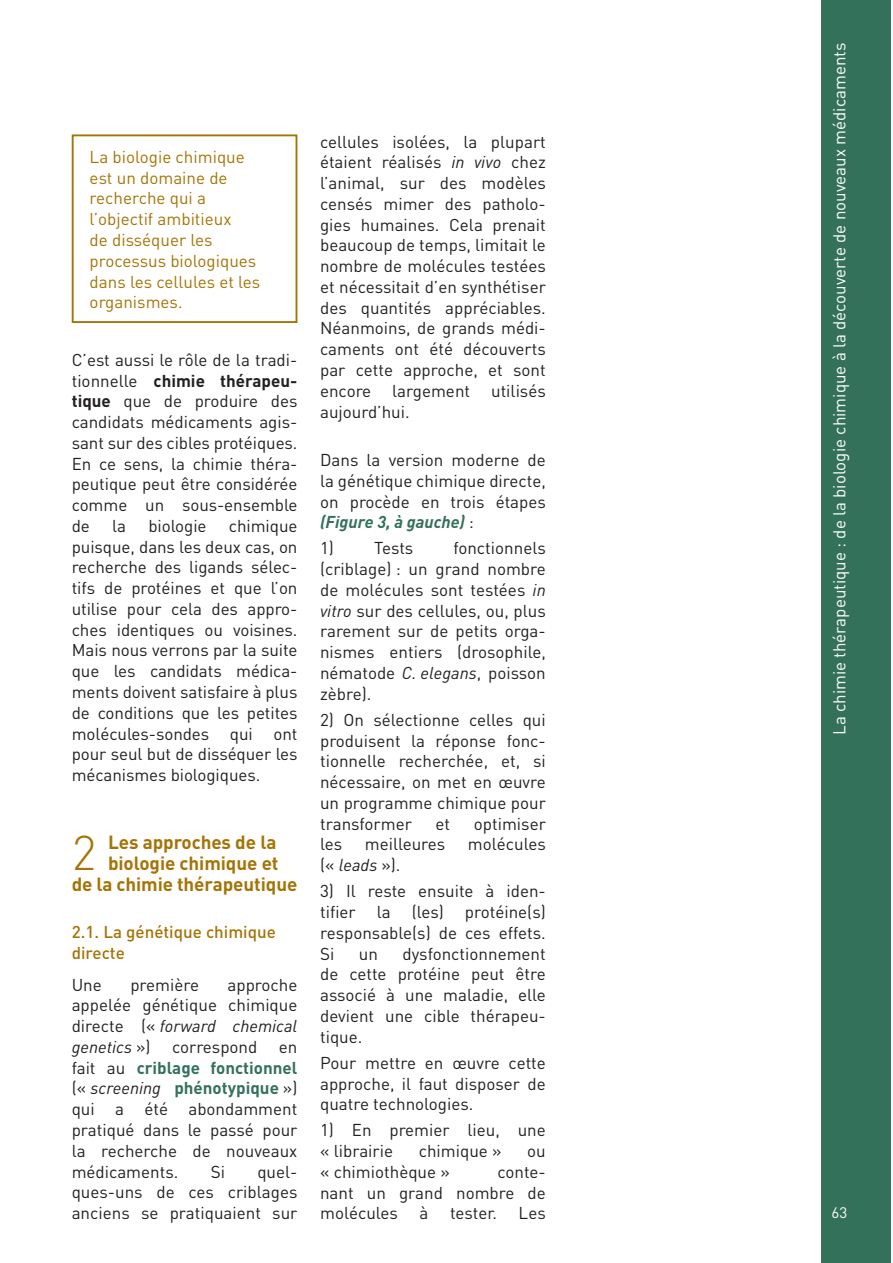
<style>
.page{position:relative;width:893px;height:1263px;background:#fff}
.page>*{position:absolute;margin:0;border:0;box-sizing:border-box;transform-origin:0 0}
.t1{font:300 48px "DIN";color:#a57406}
.t2{font:700 18.9px "DIN";letter-spacing:-.005em;color:#a57406}
.t3{font:16.95px/20.7px "DIN";color:#231f20;text-align:justify}
.t4{font:16.95px/20.7px "DIN";color:#a57406}
.t5{font:16.95px "DIN";color:#fff}
.t6{font:500 16.95px/20.7px "DIN";color:#a57406}
.t7{font:15.15px "DIN";color:#fff}
.s1{font-weight:700}
.s2{font-style:italic}
.s3{font-weight:700;color:#34715a}
.s4{font-weight:700;font-style:italic;color:#34715a}
</style>
<div class="page">
<div style="left:821px;top:0;width:69px;height:1263px;background:#34715a"></div>
<div style="left:72px;top:134px;width:225px;height:189px;border:2px solid #a57406"></div>
<p class="t4" style="left:90px;top:149px;width:172px">La biologie chimique est un domaine de recherche qui a l’objectif ambitieux<br>de disséquer les processus biologiques dans les cellules et les organismes.</p>
<p class="t3" style="left:72px;top:351px;width:227px">C’est aussi le rôle de la tradi&shy;tionnelle <span class="s1">chimie thérapeu&shy;tique</span> que de produire des candidats médicaments agis&shy;sant sur des cibles protéiques.<br>En ce sens, la chimie théra&shy;peutique peut être considérée comme un sous-ensemble de</p>
<p class="t3" style="left:72px;top:517px;width:227px;text-indent:157px">chimique puisque, dans les deux cas, on recherche des ligands sélec&shy;tifs de protéines et que l’on utilise pour cela des appro&shy;ches identiques ou voisines.<br>Mais nous verrons par la suite que les candidats médica&shy;ments doivent satisfaire à plus de conditions que les petites molécules-sondes qui ont pour seul but de disséquer les mécanismes biologiques.</p>
<p class="t3" style="left:112px;top:517px;width:15px">la</p>
<p class="t3" style="left:148px;top:517px;width:60px">biologie</p>
<h1 class="t1" style="left:72px;top:823px;width:26px">2</h1>
<p class="t2" style="left:108px;top:836px;width:170px">Les approches de la</p>
<p class="t2" style="left:108px;top:857px;width:172px">biologie chimique et</p>
<p class="t2" style="left:72px;top:877px;width:227px">de la chimie thérapeutique</p>
<p class="t6" style="left:72px;top:924px;width:206px">2.1. La génétique chimique directe</p>
<p class="t3" style="left:72px;top:976px;width:32px">Une</p>
<p class="t3" style="left:130px;top:976px;width:70px">première</p>
<p class="t3" style="left:72px;top:976px;width:227px;text-indent:156px">approche appelée génétique chimique directe (« <span class="s2">forward chemical genetics</span> »)</p>
<p class="t3" style="left:172px;top:1038px;width:87px">correspond</p>
<p class="t3" style="left:72px;top:1038px;width:227px;text-indent:207px">en fait au <span class="s3">criblage fonctionnel </span>(« <span class="s2">screening</span> <span class="s3">phénotypique</span> ») qui a été abondamment pratiqué dans le passé pour la recherche de nouveaux médicaments.</p>
<p class="t3" style="left:211px;top:1163px;width:16px">Si</p>
<p class="t3" style="left:72px;top:1163px;width:227px;text-indent:186px">quel&shy;ques-uns de ces criblages anciens se pratiquaient sur</p>
<p class="t3" style="left:320px;top:133px;width:227px">cellules isolées, la plupart étaient réalisés <span class="s2">in vivo</span> chez l’animal, sur des modèles censés mimer des patholo&shy;gies humaines. Cela prenait beaucoup de temps, limitait le nombre de molécules testées et nécessitait d’en synthétiser des quantités appréciables.<br>Néanmoins, de grands médi&shy;caments ont été découverts par cette approche, et sont encore largement utilisés aujourd’hui.</p>
<p class="t3" style="left:320px;top:452px;width:227px">Dans la version moderne de la génétique chimique directe, on procède en trois étapes <span class="s4">(Figure 3, à gauche)</span> :</p>
<p class="t3" style="left:320px;top:540px;width:95px">1) Tests</p>
<p class="t3" style="left:320px;top:540px;width:227px;text-indent:133px">fonctionnels (criblage) : un grand nombre de molécules sont testées <span class="s2">in vitro</span> sur des cellules, ou, plus rarement sur de petits orga&shy;nismes entiers (drosophile, nématode <span class="s2">C. elegans</span>, poisson zèbre).</p>
<p class="t3" style="left:320px;top:711px;width:227px">2) On sélectionne celles qui produisent la réponse fonc&shy;tionnelle recherchée, et, si nécessaire, on met en œuvre un programme chimique pour transformer</p>
<p class="t3" style="left:435px;top:815px;width:16px">et</p>
<p class="t3" style="left:474px;top:815px;width:74px">optimiser</p>
<p class="t3" style="left:320px;top:836px;width:24px">les</p>
<p class="t3" style="left:365px;top:836px;width:82px">meilleures</p>
<p class="t3" style="left:468px;top:836px;width:79px">molécules</p>
<p class="t3" style="left:320px;top:857px;width:82px">(« <span class="s2">leads</span> »).</p>
<p class="t3" style="left:320px;top:883px;width:227px">3) Il reste ensuite à iden&shy;tifier la (les) protéine(s) responsable(s) de ces effets.<br>Si</p>
<p class="t3" style="left:320px;top:945px;width:227px;text-indent:82px">dysfonctionnement de cette protéine peut être associé à une maladie, elle devient une cible thérapeu&shy;tique.</p>
<p class="t3" style="left:320px;top:1054px;width:227px">Pour mettre en œuvre cette approche, il faut disposer de quatre technologies.</p>
<p class="t3" style="left:320px;top:1122px;width:227px">1) En premier lieu, une « librairie</p>
<p class="t3" style="left:359px;top:945px;width:21px">un</p>
<p class="t3" style="left:419px;top:1143px;width:84px">chimique »</p>
<p class="t3" style="left:527px;top:1143px;width:20px">ou</p>
<p class="t3" style="left:320px;top:1163px;width:131px">« chimiothèque »</p>
<p class="t3" style="left:320px;top:1163px;width:227px;text-indent:177px">conte&shy;nant un grand nombre de molécules</p>
<p class="t3" style="left:420px;top:1205px;width:10px">à</p>
<p class="t3" style="left:450px;top:1205px;width:48px">tester.</p>
<p class="t3" style="left:519px;top:1205px;width:29px">Les</p>
<p class="t5" style="left:833px;top:735px;width:694px;rotate:-90deg">La chimie thérapeutique : de la biologie chimique à la découverte de nouveaux médicaments</p>
<p class="t7" style="left:831px;top:1207px;width:17px">63</p>
</div>
